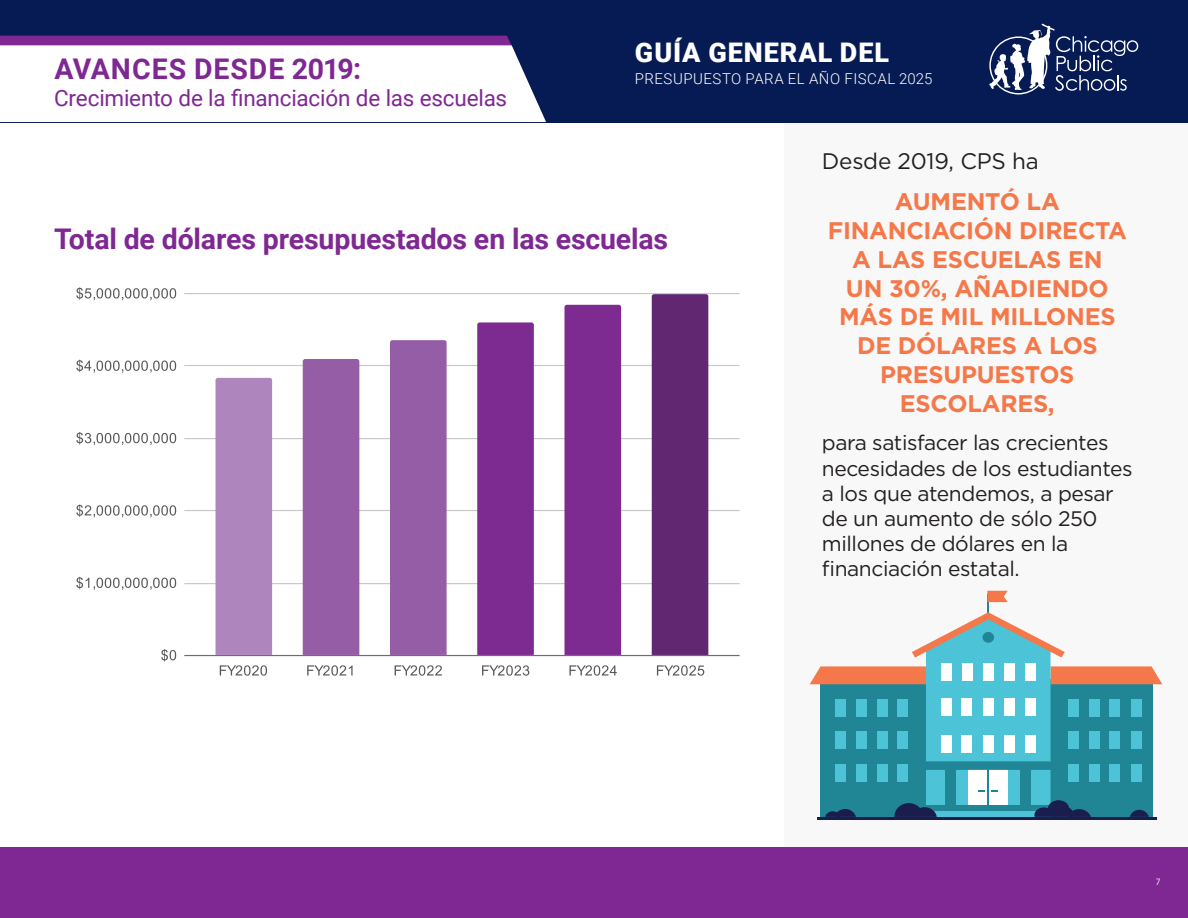
<style>
.page{position:relative;width:1188px;height:918px;background:#fff}
.page>*{position:absolute;margin:0;border:0;box-sizing:border-box;transform-origin:0 0}
.B2_-_Body{font:700 28.5px "Roboto";letter-spacing:-.005em;color:#7f2792}
.B2_-_Body-2{font:700 28.5px "Roboto";letter-spacing:.03em;color:#7f2792}
.t1{font:900 27px "Roboto";letter-spacing:.035em;color:#fff}
.t2{font:700 24px/28.8px "Gotham";letter-spacing:-.01em;color:#f47849;text-align:center}
.B2_-_Body-3{font:22.5px "Roboto";letter-spacing:-.01em;color:#7f2792}
.t3{font:22.5px "Gotham";letter-spacing:-.01em;color:#231f20}
.t4{font:21px/25.2px "Gotham";letter-spacing:-.02em;color:#231f20}
.t5{font:300 15px "Roboto";letter-spacing:.035em;color:#fff}
.B2_-_Body-4{font:9px "Avenir";color:#fff}
</style>
<div class="page">
<div style="left:784px;top:115px;width:404px;height:803px;background:#f7f8f7"></div>
<div style="left:0;top:848px;width:1188px;height:70px;background:#7f2792"></div>
<div style="left:0;top:0;width:1188px;height:122px;background:#061a53"></div>
<svg style="left:0;top:36px;width:546px;height:86px;background:#e9e0ed"></svg>
<svg style="left:989px;top:24px;width:149px;height:70px"></svg>
<svg style="left:810px;top:591px;width:352px;height:226px"></svg>
<hr style="left:817px;top:817px;width:339px;height:3px;background:#1a1e4f">
<div style="left:983px;top:664px;width:10px;height:17px;background:#fff"></div>
<div style="left:1004px;top:664px;width:11px;height:17px;background:#fff"></div>
<div style="left:1025px;top:664px;width:11px;height:17px;background:#fff"></div>
<div style="left:983px;top:699px;width:10px;height:17px;background:#fff"></div>
<div style="left:941px;top:664px;width:10px;height:17px;background:#fff"></div>
<div style="left:941px;top:699px;width:10px;height:17px;background:#fff"></div>
<div style="left:962px;top:664px;width:10px;height:17px;background:#fff"></div>
<div style="left:961px;top:699px;width:11px;height:17px;background:#fff"></div>
<div style="left:1004px;top:699px;width:11px;height:17px;background:#fff"></div>
<div style="left:1025px;top:699px;width:11px;height:17px;background:#fff"></div>
<div style="left:1004px;top:735px;width:11px;height:17px;background:#fff"></div>
<div style="left:1025px;top:735px;width:11px;height:17px;background:#fff"></div>
<div style="left:983px;top:735px;width:10px;height:17px;background:#fff"></div>
<div style="left:961px;top:735px;width:11px;height:17px;background:#fff"></div>
<div style="left:941px;top:735px;width:10px;height:17px;background:#fff"></div>
<div style="left:1089px;top:732px;width:11px;height:17px;background:#4dc3d8"></div>
<div style="left:1110px;top:732px;width:10px;height:17px;background:#4dc3d8"></div>
<div style="left:1068px;top:732px;width:11px;height:17px;background:#4dc3d8"></div>
<div style="left:877px;top:732px;width:11px;height:17px;background:#4dc3d8"></div>
<div style="left:897px;top:732px;width:11px;height:17px;background:#4dc3d8"></div>
<div style="left:856px;top:732px;width:11px;height:17px;background:#4dc3d8"></div>
<div style="left:835px;top:764px;width:11px;height:17px;background:#4dc3d8"></div>
<div style="left:835px;top:732px;width:11px;height:17px;background:#4dc3d8"></div>
<div style="left:835px;top:699px;width:11px;height:17px;background:#4dc3d8"></div>
<div style="left:856px;top:699px;width:11px;height:17px;background:#4dc3d8"></div>
<div style="left:1131px;top:764px;width:10px;height:17px;background:#4dc3d8"></div>
<div style="left:1131px;top:732px;width:10px;height:17px;background:#4dc3d8"></div>
<div style="left:1131px;top:699px;width:10px;height:17px;background:#4dc3d8"></div>
<hr style="left:184px;top:655px;width:556px;height:1px;background:#6c6d70">
<hr style="left:184px;top:583px;width:556px;height:1px;background:#c7c8ca">
<hr style="left:184px;top:510px;width:556px;height:1px;background:#c7c8ca">
<hr style="left:184px;top:438px;width:556px;height:1px;background:#c7c8ca">
<hr style="left:184px;top:365px;width:556px;height:1px;background:#c7c8ca">
<hr style="left:184px;top:293px;width:556px;height:1px;background:#c7c8ca">
<div style="left:214px;top:377px;width:59px;height:278px;background:#ae85bc"></div>
<div style="left:302px;top:359px;width:59px;height:296px;background:#965da7"></div>
<div style="left:389px;top:340px;width:59px;height:315px;background:#965da7"></div>
<svg style="left:476px;top:322px;width:59px;height:333px;background:#823295"></svg>
<div style="left:563px;top:304px;width:59px;height:351px;background:#7d2a91"></div>
<div style="left:651px;top:294px;width:59px;height:361px;background:#612770"></div>
<svg style="left:161px;top:649px;width:15px;height:13px"></svg>
<svg style="left:76px;top:577px;width:100px;height:13px"></svg>
<svg style="left:76px;top:504px;width:100px;height:13px"></svg>
<svg style="left:76px;top:432px;width:100px;height:13px"></svg>
<svg style="left:76px;top:360px;width:100px;height:13px"></svg>
<svg style="left:76px;top:287px;width:100px;height:13px"></svg>
<svg style="left:220px;top:665px;width:47px;height:11px"></svg>
<svg style="left:307px;top:665px;width:46px;height:11px"></svg>
<svg style="left:395px;top:665px;width:47px;height:11px"></svg>
<svg style="left:482px;top:665px;width:47px;height:11px"></svg>
<svg style="left:569px;top:665px;width:48px;height:11px"></svg>
<svg style="left:657px;top:665px;width:47px;height:11px"></svg>
<p class="B2_-_Body-2" style="left:55px;top:48px;width:308px">AVANCES DESDE 2019:</p>
<p class="B2_-_Body-3" style="left:54px;top:82px;width:455px">Crecimiento de la financiación de las escuelas</p>
<p class="t1" style="left:635px;top:33px;width:256px">GUÍA GENERAL DEL</p>
<p class="t5" style="left:635px;top:68px;width:299px">PRESUPUESTO PARA EL AÑO FISCAL 2025</p>
<p class="t3" style="left:822px;top:146px;width:219px">Desde 2019, CPS ha</p>
<p class="B2_-_Body" style="left:54px;top:219px;width:616px">Total de dólares presupuestados en las escuelas</p>
<p class="t2" style="left:828px;top:187px;width:301px">AUMENTÓ LA<br>FINANCIACIÓN DIRECTA<br>A LAS ESCUELAS EN<br>UN 30%, AÑADIENDO<br>MÁS DE MIL MILLONES<br>DE DÓLARES A LOS<br>PRESUPUESTOS<br>ESCOLARES,</p>
<p class="t4" style="left:822px;top:430px;width:312px">para satisfacer las crecientes necesidades de los estudiantes a los que atendemos, a pesar de un aumento de sólo 250 millones de dólares en la financiación estatal.</p>
<p class="B2_-_Body-4" style="left:1156px;top:876px;width:7px">7</p>
</div>
